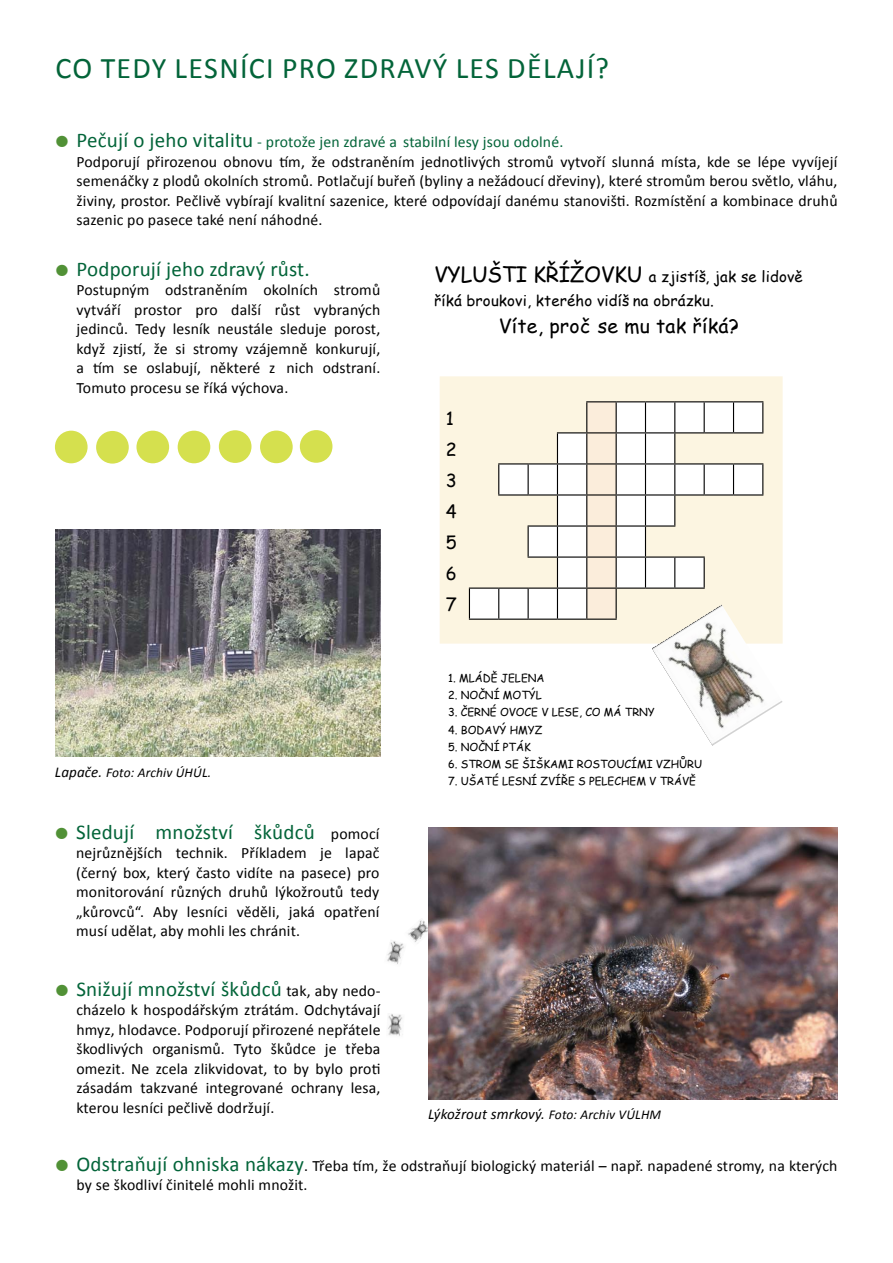
<style>
.page{position:relative;width:893px;height:1263px;background:#fff}
.page>*{position:absolute;margin:0;border:0;box-sizing:border-box;transform-origin:0 0}
.t1{font:30px "Calibri";letter-spacing:.045em;color:#036439}
.t2{font:21px "Calibri";letter-spacing:.01em;color:#036439}
.t3{font:19.5px "Comic Sans MS";letter-spacing:.01em;color:#000}
.t4{font:18px/31px "Comic Sans MS";color:#000}
.t5{font:15.75px/19.5px "Calibri";letter-spacing:.01em;color:#000;text-align:justify}
.t6{font:15px/24px "Comic Sans MS";letter-spacing:.01em;color:#000}
.t7{font:italic 15px "Calibri";letter-spacing:.01em;color:#000}
.t8{font:italic 13.5px "Calibri";letter-spacing:.01em;color:#000}
.t9{font:10.95px "Comic Sans MS";color:#000}
.s1{font-size:21px;color:#036439}
.s2{color:#036439}
.s3{font-size:21px}
.s4{font-size:15px}
.s5{font-size:15.75px;color:#000}
.s6{font-size:13.5px}
</style>
<div class="page">
<img style="left:408px;top:920px;width:20px;height:22px">
<img style="left:387px;top:941px;width:17px;height:23px">
<img style="left:428px;top:828px;width:409px;height:271px">
<div style="left:55px;top:431px;width:33px;height:32px;background:#d5e04e;border-radius:50%"></div>
<div style="left:178px;top:431px;width:32px;height:32px;background:#d5e04e;border-radius:50%"></div>
<div style="left:136px;top:431px;width:33px;height:32px;background:#d5e04e;border-radius:50%"></div>
<div style="left:96px;top:431px;width:33px;height:33px;background:#d5e04e;border-radius:50%"></div>
<div style="left:219px;top:430px;width:32px;height:33px;background:#d5e04e;border-radius:50%"></div>
<div style="left:260px;top:430px;width:33px;height:33px;background:#d5e04e;border-radius:50%"></div>
<div style="left:300px;top:430px;width:32px;height:33px;background:#d5e04e;border-radius:50%"></div>
<img style="left:55px;top:530px;width:325px;height:227px">
<img style="left:388px;top:1014px;width:15px;height:22px">
<svg style="left:440px;top:376px;width:343px;height:268px;fill:#fcf5e1"></svg>
<hr style="left:645px;top:401px;width:30px;height:1px;background:#000">
<hr style="left:674px;top:402px;width:1px;height:30px;background:#000">
<svg style="left:675px;top:401px;width:58px;height:1px"></svg>
<hr style="left:704px;top:402px;width:1px;height:30px;background:#000">
<hr style="left:733px;top:401px;width:30px;height:1px;background:#000">
<hr style="left:733px;top:402px;width:1px;height:30px;background:#000">
<hr style="left:762px;top:402px;width:1px;height:30px;background:#000">
<svg style="left:675px;top:432px;width:58px;height:1px"></svg>
<hr style="left:733px;top:432px;width:30px;height:1px;background:#000">
<hr style="left:557px;top:432px;width:30px;height:1px;background:#000">
<hr style="left:557px;top:433px;width:1px;height:30px;background:#000">
<hr style="left:645px;top:432px;width:30px;height:1px;background:#000">
<hr style="left:674px;top:433px;width:1px;height:30px;background:#000">
<hr style="left:557px;top:495px;width:1px;height:30px;background:#000">
<hr style="left:674px;top:495px;width:1px;height:30px;background:#000">
<hr style="left:645px;top:525px;width:30px;height:2px;background:#000">
<hr style="left:498px;top:463px;width:30px;height:1px;background:#000">
<hr style="left:498px;top:464px;width:1px;height:30px;background:#000">
<svg style="left:528px;top:463px;width:29px;height:1px"></svg>
<hr style="left:528px;top:464px;width:1px;height:30px;background:#000">
<hr style="left:557px;top:463px;width:30px;height:1px;background:#000">
<hr style="left:557px;top:464px;width:1px;height:30px;background:#000">
<hr style="left:645px;top:463px;width:30px;height:1px;background:#000">
<hr style="left:674px;top:464px;width:1px;height:30px;background:#000">
<svg style="left:675px;top:463px;width:58px;height:1px"></svg>
<hr style="left:704px;top:464px;width:1px;height:30px;background:#000">
<hr style="left:733px;top:463px;width:30px;height:1px;background:#000">
<hr style="left:733px;top:464px;width:1px;height:30px;background:#000">
<hr style="left:762px;top:464px;width:1px;height:30px;background:#000">
<hr style="left:498px;top:494px;width:30px;height:1px;background:#000">
<svg style="left:528px;top:494px;width:29px;height:1px"></svg>
<hr style="left:557px;top:494px;width:30px;height:1px;background:#000">
<hr style="left:645px;top:494px;width:30px;height:1px;background:#000">
<svg style="left:675px;top:494px;width:58px;height:1px"></svg>
<hr style="left:733px;top:494px;width:30px;height:1px;background:#000">
<hr style="left:528px;top:525px;width:29px;height:2px;background:#000">
<svg style="left:528px;top:527px;width:1px;height:29px"></svg>
<hr style="left:557px;top:525px;width:30px;height:2px;background:#000">
<hr style="left:528px;top:556px;width:29px;height:2px;background:#000">
<hr style="left:557px;top:556px;width:30px;height:2px;background:#000">
<svg style="left:557px;top:527px;width:1px;height:60px"></svg>
<hr style="left:645px;top:556px;width:30px;height:2px;background:#000">
<svg style="left:586px;top:401px;width:60px;height:218px"></svg>
<hr style="left:675px;top:556px;width:30px;height:2px;background:#000">
<svg style="left:674px;top:558px;width:1px;height:29px"></svg>
<svg style="left:704px;top:558px;width:1px;height:29px"></svg>
<hr style="left:616px;top:587px;width:29px;height:2px;background:#000">
<hr style="left:645px;top:587px;width:30px;height:2px;background:#000">
<hr style="left:675px;top:587px;width:30px;height:2px;background:#000">
<hr style="left:469px;top:587px;width:30px;height:2px;background:#000">
<hr style="left:469px;top:589px;width:1px;height:30px;background:#000">
<hr style="left:499px;top:587px;width:29px;height:2px;background:#000">
<hr style="left:498px;top:589px;width:1px;height:30px;background:#000">
<hr style="left:528px;top:587px;width:29px;height:2px;background:#000">
<hr style="left:528px;top:589px;width:1px;height:30px;background:#000">
<hr style="left:557px;top:587px;width:30px;height:2px;background:#000">
<hr style="left:557px;top:589px;width:1px;height:30px;background:#000">
<hr style="left:587px;top:587px;width:29px;height:2px;background:#000">
<hr style="left:586px;top:589px;width:1px;height:30px;background:#000">
<hr style="left:616px;top:589px;width:1px;height:30px;background:#000">
<hr style="left:469px;top:619px;width:30px;height:1px;background:#000">
<svg style="left:499px;top:619px;width:58px;height:1px"></svg>
<hr style="left:557px;top:619px;width:30px;height:1px;background:#000">
<hr style="left:587px;top:619px;width:30px;height:1px;background:#000">
<img style="left:652px;top:605px;width:130px;height:141px">
<h1 class="t1" style="left:56px;top:49px;width:555px">Co tedy lesníci pro zdravý les dělají?</h1>
<p class="t5" style="left:77px;top:132px;width:763px;text-align:left"><span class="s1">Pečují o jeho vitalitu</span> <span class="s2">- protože jen zdravé a stabilní lesy jsou odolné.<br></span>Podporují přirozenou obnovu tím, že odstraněním jednotlivých stromů vytvoří slunná místa, kde se lépe vyvíjejí semenáčky z plodů okolních stromů. Potlačují buřeň (byliny a nežádoucí dřeviny), které stromům berou světlo, vláhu, živiny, prostor. Pečlivě vybírají kvalitní sazenice, které odpovídají danému stanovišti. Rozmístění a kombinace druhů sazenic po pasece také není náhodné.</p>
<h2 class="t2" style="left:77px;top:255px;width:235px">Podporují jeho zdravý růst.</h2>
<p class="t5" style="left:77px;top:280px;width:305px">Postupným odstraněním okolních stromů vytváří prostor pro další růst vybraných jedinců. Tedy lesník neustále sleduje porost, když zjistí, že si stromy vzájemně konkurují, a tím se oslabují, některé z nich odstraní.<br>Tomuto procesu se říká výchova.</p>
<p class="t6" style="left:434px;top:264px;width:370px"><span class="s3">VYLUŠTI KŘÍŽOVKU</span> a zjistíš, jak se lidově říká broukovi, kterého vidíš na obrázku.</p>
<p class="t3" style="left:499px;top:312px;width:241px">Víte, proč se mu tak říká?</p>
<p class="t8" style="left:55px;top:763px;width:158px"><span class="s4">Lapače.</span> Foto: Archiv ÚHÚL.</p>
<h2 class="t2" style="left:76px;top:819px;width:305px">Sledují množství škůdců <span class="s5">pomocí</span></h2>
<p class="t5" style="left:76px;top:843px;width:305px">nejrůznějších technik. Příkladem je lapač (černý box, který často vidíte na pasece) pro monitorování různých druhů lýkožroutů tedy „kůrovců“. Aby lesníci věděli, jaká opatření musí udělat, aby mohli les chránit.</p>
<h2 class="t2" style="left:76px;top:976px;width:306px">Snižují množství škůdců <span class="s5">tak, aby nedo-</span></h2>
<p class="t5" style="left:76px;top:1000px;width:306px">cházelo k hospodářským ztrátám. Odchytávají hmyz, hlodavce. Podporují přirozené nepřátele škodlivých organismů. Tyto škůdce je třeba omezit. N e zcela zlikvidovat, to by bylo proti zásadám takzvané integrované ochrany lesa, kterou lesníci pečlivě dodržují.</p>
<p class="t4" style="left:446px;top:402px;width:12px">1<br>2<br>3<br>4<br>5<br>6<br>7</p>
<p class="t9" style="left:448px;top:670px;width:98px">1. MLÁDĚ JELENA</p>
<p class="t9" style="left:448px;top:687px;width:95px">2. NOČNÍ MOTÝL</p>
<p class="t9" style="left:448px;top:704px;width:61px">3. černé ovo</p>
<p class="t9" style="left:525px;top:704px;width:123px">ce v lese, co má trny</p>
<p class="t9" style="left:448px;top:722px;width:96px">4. BODAVÝ HMYZ</p>
<p class="t9" style="left:448px;top:739px;width:84px">5. NOČNÍ PTÁK</p>
<p class="t9" style="left:448px;top:756px;width:255px">6. STROM SE ŠIŠKAMI ROSTOUCÍMI VZHŮRU</p>
<p class="t9" style="left:448px;top:773px;width:249px">7. UŠATÉ LESNÍ ZVÍŘE S PELECHEM V TRÁVĚ</p>
<p class="t7" style="left:428px;top:1104px;width:234px">Lýkožrout smrkový. <span class="s6">Foto: Archiv VÚLHM</span></p>
<p class="t5" style="left:77px;top:1156px;width:762px;line-height:18.9px"><span class="s1">Odstraňují ohniska nákazy</span>. Třeba tím, že odstraňují biologický materiál – např. napadené stromy, na kterých by se škodliví činitelé mohli množit.</p>
</div>
